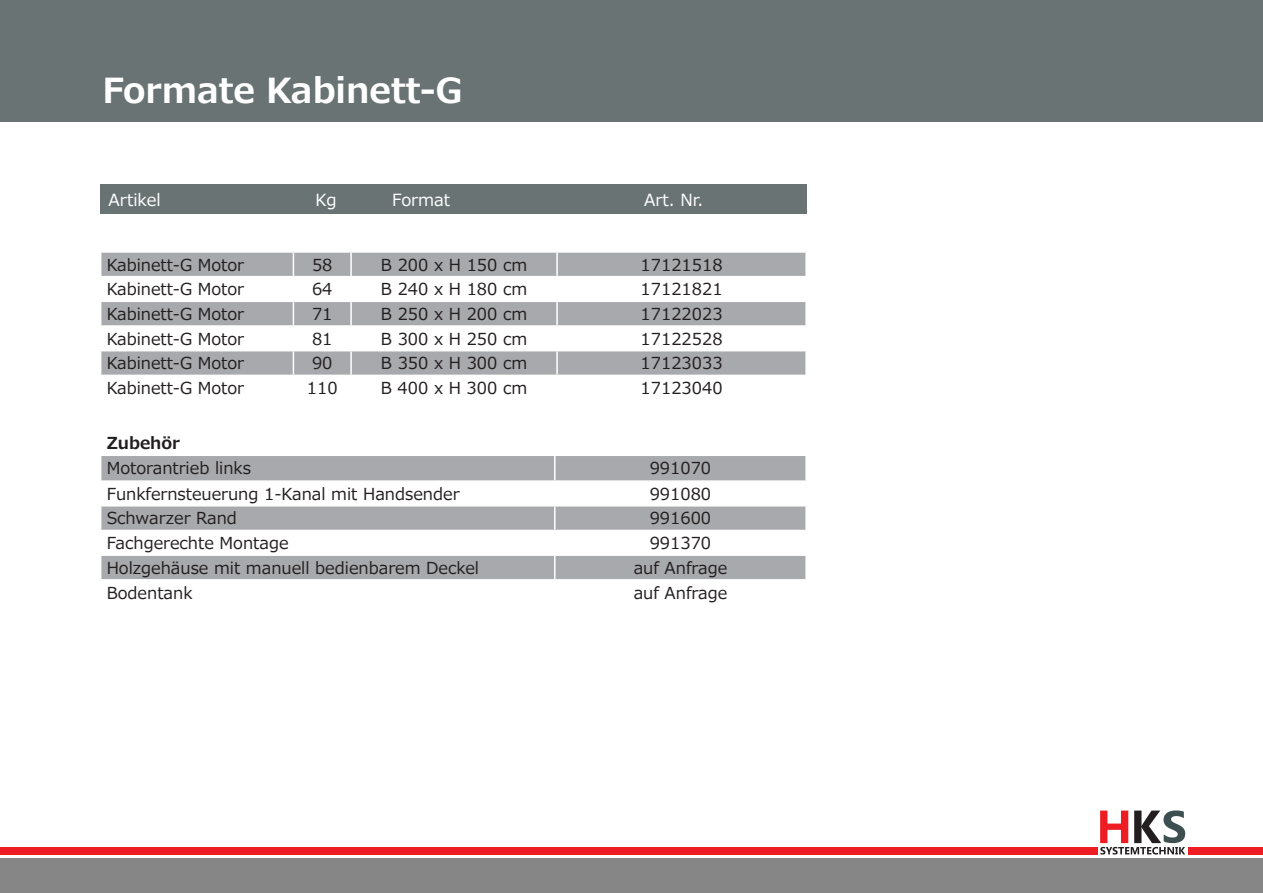
<style>
.page{position:relative;width:1263px;height:893px;background:#fff}
.page>*{position:absolute;margin:0;border:0;box-sizing:border-box;transform-origin:0 0}
.t1{font:700 34.5px "Meiryo UI";color:#fff}
.t2{font:16.8px "Meiryo";color:#fff}
.t3{font:16.5px "Meiryo";color:#231f20}
.t4{font:700 16.5px "Meiryo";color:#231f20}
</style>
<div class="page">
<div style="left:100px;top:184px;width:707px;height:30px;background:#697374"></div>
<div style="left:0;top:0;width:1263px;height:122px;background:#697374"></div>
<div style="left:0;top:858px;width:1263px;height:35px;background:#868686"></div>
<svg style="left:1100px;top:810px;width:85px;height:44px"></svg>
<div style="left:1188px;top:847px;width:75px;height:7px;background:#ee1d23"></div>
<div style="left:0;top:847px;width:1097px;height:7px;background:#ee1d23"></div>
<svg style="left:101px;top:252px;width:705px;height:123px"></svg>
<svg style="left:101px;top:455px;width:705px;height:125px"></svg>
<h1 class="t1" style="left:103px;top:66px;width:362px">Formate Kabinett-G</h1>
<p class="t2" style="left:109px;top:188px;width:54px">Artikel</p>
<p class="t2" style="left:316px;top:188px;width:23px">Kg</p>
<p class="t2" style="left:392px;top:188px;width:60px">Format</p>
<p class="t2" style="left:644px;top:188px;width:61px">Art. Nr.</p>
<p class="t3" style="left:107px;top:253px;width:139px">Kabinett-G Motor</p>
<p class="t3" style="left:312px;top:253px;width:22px">58</p>
<p class="t3" style="left:381px;top:253px;width:148px">B 200 x H 150 cm</p>
<p class="t3" style="left:641px;top:253px;width:83px">17121518</p>
<p class="t3" style="left:107px;top:278px;width:139px">Kabinett-G Motor</p>
<p class="t3" style="left:312px;top:278px;width:22px">64</p>
<p class="t3" style="left:381px;top:278px;width:148px">B 240 x H 180 cm</p>
<p class="t3" style="left:641px;top:278px;width:83px">17121821</p>
<p class="t3" style="left:107px;top:302px;width:139px">Kabinett-G Motor</p>
<p class="t3" style="left:312px;top:302px;width:22px">71</p>
<p class="t3" style="left:381px;top:302px;width:148px">B 250 x H 200 cm</p>
<p class="t3" style="left:641px;top:302px;width:83px">17122023</p>
<p class="t3" style="left:107px;top:327px;width:139px">Kabinett-G Motor</p>
<p class="t3" style="left:312px;top:327px;width:22px">81</p>
<p class="t3" style="left:381px;top:327px;width:148px">B 300 x H 250 cm</p>
<p class="t3" style="left:641px;top:327px;width:83px">17122528</p>
<p class="t3" style="left:107px;top:352px;width:139px">Kabinett-G Motor</p>
<p class="t3" style="left:312px;top:352px;width:22px">90</p>
<p class="t3" style="left:381px;top:352px;width:148px">B 350 x H 300 cm</p>
<p class="t3" style="left:641px;top:352px;width:83px">17123033</p>
<p class="t3" style="left:107px;top:377px;width:139px">Kabinett-G Motor</p>
<p class="t3" style="left:307px;top:377px;width:32px">110</p>
<p class="t3" style="left:381px;top:377px;width:148px">B 400 x H 300 cm</p>
<p class="t3" style="left:641px;top:377px;width:83px">17123040</p>
<p class="t4" style="left:107px;top:432px;width:75px">Zubehör</p>
<p class="t3" style="left:107px;top:456px;width:146px">Motorantrieb links</p>
<p class="t3" style="left:650px;top:456px;width:63px">991070</p>
<p class="t3" style="left:107px;top:482px;width:354px">Funkfernsteuerung 1-Kanal mit Handsender</p>
<p class="t3" style="left:650px;top:482px;width:63px">991080</p>
<p class="t3" style="left:107px;top:507px;width:132px">Schwarzer Rand</p>
<p class="t3" style="left:650px;top:507px;width:63px">991600</p>
<p class="t3" style="left:107px;top:532px;width:183px">Fachgerechte Montage</p>
<p class="t3" style="left:650px;top:532px;width:63px">991370</p>
<p class="t3" style="left:107px;top:556px;width:374px">Holzgehäuse mit manuell bedienbarem Deckel</p>
<p class="t3" style="left:634px;top:556px;width:95px">auf Anfrage</p>
<p class="t3" style="left:107px;top:581px;width:87px">Bodentank</p>
<p class="t3" style="left:634px;top:581px;width:95px">auf Anfrage</p>
</div>
